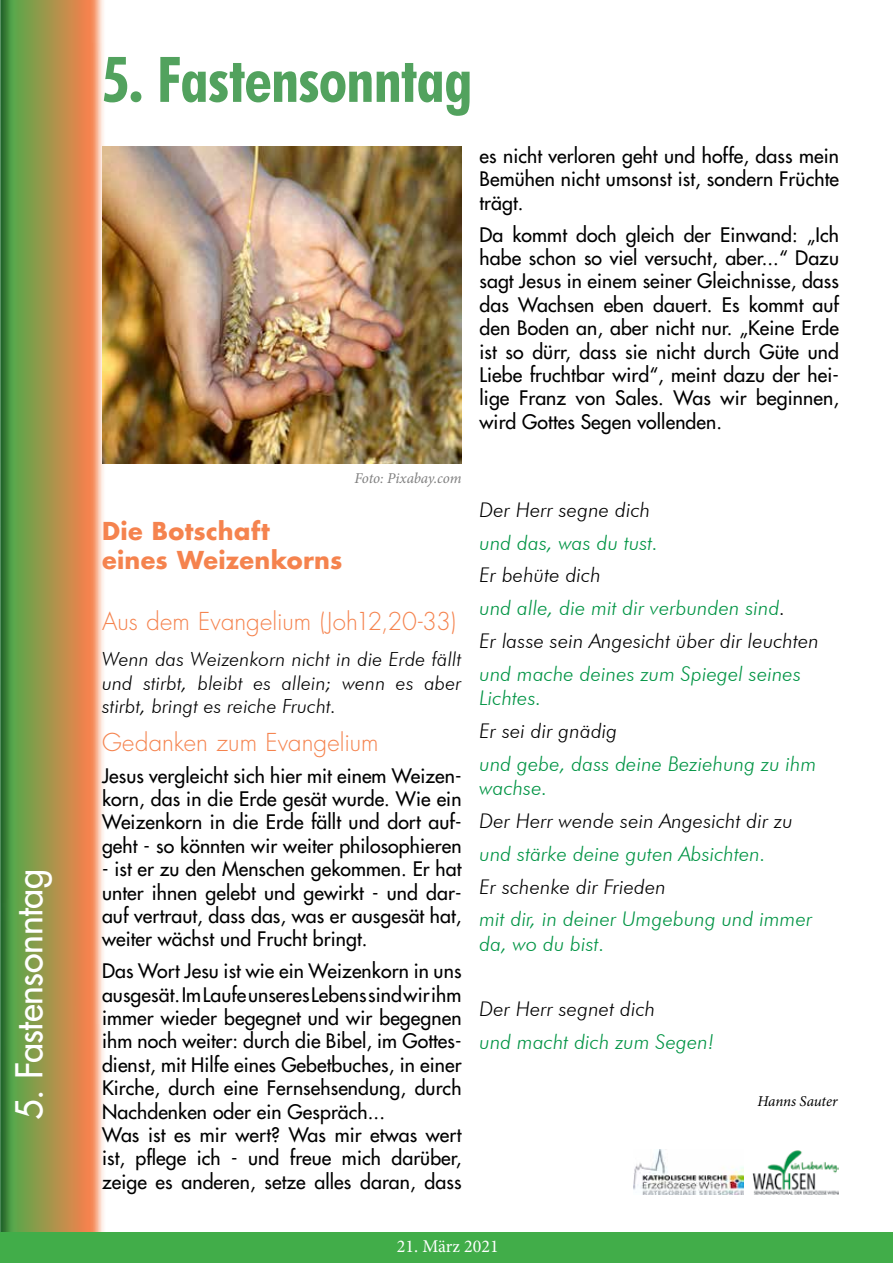
<style>
.page{position:relative;width:893px;height:1263px;background:#fff}
.page>*{position:absolute;margin:0;border:0;box-sizing:border-box;transform-origin:0 0}
.t1{font:700 condensed 63px "Futura BT";letter-spacing:-.01em;color:#52a25e}
.t2{font:500 36px "Futura Std";letter-spacing:-.015em;color:#fff}
.t3{font:300 24px "Futura Std";color:#f5834e}
.t4{font:700 24px/28.8px "Futura Std";letter-spacing:.015em;color:#f5834e}
.t5{font:italic 300 20.25px/24.3px "Futura BT";letter-spacing:.005em;color:#009444}
.t6{font:italic 300 20.25px/32.8px "Futura BT";letter-spacing:.005em;color:#000}
.t7{font:500 19.5px/23.4px "Futura Std";letter-spacing:.005em;color:#000;text-align:justify}
.t8{font:italic 300 19.5px/23.4px "Futura BT";letter-spacing:.005em;color:#000;text-align:justify}
.t9{font:18px "Minion Pro";color:#fff}
.t10{font:italic 15px "Minion Pro";letter-spacing:-.01em;color:#808080}
.t11{font:italic 15px "Minion Pro";letter-spacing:-.015em;color:#000}
.s1{color:#009444}
</style>
<div class="page">
<svg style="left:94px;top:0;width:13px;height:1232px"></svg>
<div style="left:0;top:0;width:94px;height:1263px;background:#009444;opacity:.9"></div>
<div style="left:0;top:1232px;width:893px;height:31px;background:#41ad49"></div>
<img style="left:102px;top:147px;width:359px;height:316px">
<img style="left:634px;top:1149px;width:109px;height:45px">
<img style="left:753px;top:1150px;width:86px;height:44px">
<h2 class="t2" style="left:7px;top:1119px;width:252px;rotate:-90deg">5. Fastensonntag</h2>
<h1 class="t1" style="left:102px;top:41px;width:372px">5. Fastensonntag</h1>
<p class="t7" style="left:479px;top:144px;width:361px">es nicht verloren geht und hoffe, dass mein Bemühen nicht umsonst ist, sondern Früchte trägt.</p>
<p class="t7" style="left:479px;top:223px;width:361px">Da kommt doch gleich der Einwand: „Ich habe schon so viel versucht, aber...“ Dazu sagt Jesus in einem seiner Gleichnisse, dass das Wachsen eben dauert. Es kommt auf den Boden an, aber nicht nur. „Keine Erde ist so dürr, dass sie nicht durch Güte und Liebe fruchtbar wird“, meint dazu der hei&shy;lige Franz von Sales. Was wir beginnen, wird Gottes Segen vollenden.</p>
<p class="t10" style="left:354px;top:468px;width:109px">Foto: Pixabay.com</p>
<p class="t4" style="left:102px;top:516px;width:242px">Die Botschaft<br>eines Weizenkorns</p>
<p class="t3" style="left:102px;top:607px;width:356px">Aus dem Evangelium (Joh12,20-33)</p>
<p class="t8" style="left:102px;top:648px;width:361px">Wenn das Weizenkorn nicht in die Erde fällt und stirbt, bleibt es allein; wenn es aber stirbt, bringt es reiche Frucht.</p>
<p class="t3" style="left:102px;top:727px;width:278px">Gedanken zum Evangelium</p>
<p class="t7" style="left:102px;top:764px;width:361px">Jesus vergleicht sich hier mit einem Weizen&shy;korn, das in die Erde gesät wurde. Wie ein Weizenkorn in die Erde fällt und dort auf&shy;geht - so könnten wir weiter philosophieren</p>
<p class="t7" style="left:102px;top:857px;width:361px">- ist er zu den Menschen gekommen. Er hat unter ihnen gelebt und gewirkt - und dar&shy;auf vertraut, dass das, was er ausgesät hat, weiter wächst und Frucht bringt.</p>
<p class="t7" style="left:102px;top:959px;width:361px;text-align:left">Das Wort Jesu ist wie ein Weizenkorn in uns ausgesät. Im Laufe unseres Lebens sind wir ihm immer wieder begegnet und wir begegnen ihm noch weiter: durch die Bibel, im Gottes&shy;dienst, mit Hilfe eines Gebetbuches, in einer Kirche, durch eine Fernsehsendung, durch Nachdenken oder ein Gespräch...<br>Was ist es mir wert? Was mir etwas wert ist, pflege ich - und freue mich darüber, zeige es anderen, setze alles daran, dass</p>
<p class="t6" style="left:479px;top:493px;width:172px">Der Herr segne dich</p>
<p class="t5" style="left:479px;top:530px;width:180px">und das, was du tust.</p>
<p class="t6" style="left:479px;top:559px;width:341px">Er behüte dich<br><span class="s1">und alle, die mit dir verbunden sind</span>.<br>Er lasse sein Angesicht über dir leuchten</p>
<p class="t5" style="left:479px;top:661px;width:323px">und mache deines zum Spiegel seines<br>Lichtes.</p>
<p class="t6" style="left:479px;top:714px;width:139px">Er sei dir gnädig</p>
<p class="t5" style="left:479px;top:751px;width:338px">und gebe, dass deine Beziehung zu ihm wachse.</p>
<p class="t6" style="left:479px;top:804px;width:315px">Der Herr wende sein Angesicht dir zu</p>
<p class="t5" style="left:479px;top:841px;width:288px">und stärke deine guten Absichten.</p>
<p class="t6" style="left:479px;top:870px;width:188px">Er schenke dir Frieden</p>
<p class="t5" style="left:479px;top:907px;width:334px">mit dir, in deiner Umgebung und immer da, wo du bist.</p>
<p class="t6" style="left:479px;top:992px;width:177px">Der Herr segnet dich</p>
<p class="t5" style="left:479px;top:1029px;width:236px">und macht dich zum Segen!</p>
<p class="t11" style="left:758px;top:1091px;width:81px">Hanns Sauter</p>
<p class="t9" style="left:397px;top:1234px;width:103px">21. März 2021</p>
</div>
